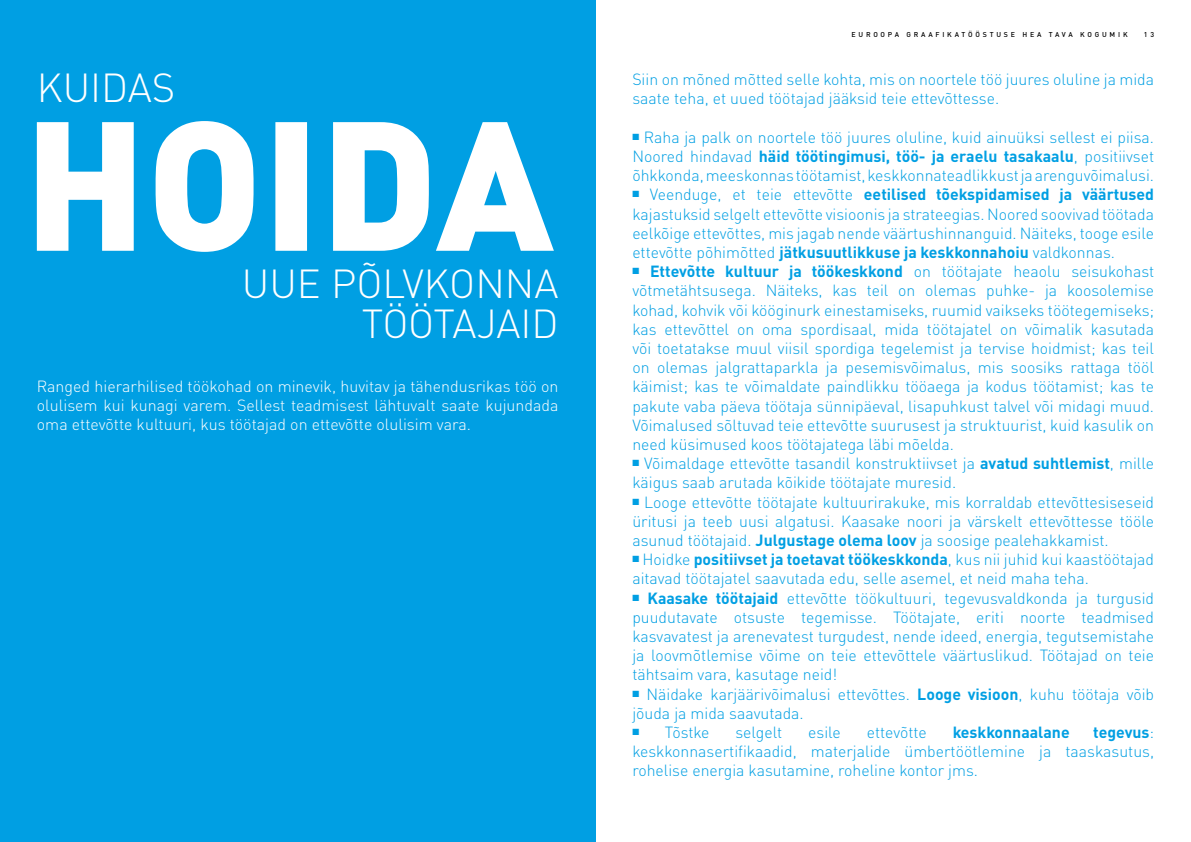
<style>
.page{position:relative;width:1191px;height:842px;background:#fff}
.page>*{position:absolute;margin:0;border:0;box-sizing:border-box;transform-origin:0 0}
.t1{font:300 40px/40px "DIN Pro";color:#fff;text-align:right}
.t2{font:300 16px/19.2px "DIN Pro";color:#009fe3;text-align:justify}
.t3{font:300 16px/19.2px "DIN Pro";color:#fff;text-align:justify}
.t4{font:700 16px "DIN Pro";color:#009fe3}
.t5{font:500 7px "DIN Pro";letter-spacing:.4em;color:#000}
.s1{font-weight:700}
</style>
<div class="page">
<div style="left:0;top:0;width:595px;height:842px;background:#009fe3"></div>
<svg style="left:37px;top:121px;width:517px;height:131px;fill:#fff"></svg>
<h1 class="t1" style="left:37px;top:64px;width:140px">KUIDAS</h1>
<h1 class="t1" style="left:242px;top:260px;width:318px">UUE PÕLVKONNA<br>TÖÖTAJAID</h1>
<p class="t3" style="left:37px;top:375px;width:523px">Ranged hierarhilised töökohad on minevik, huvitav ja tähendusrikas töö on olulisem kui kunagi varem. Sellest teadmisest lähtuvalt saate kujundada oma ettevõtte kultuuri, kus töötajad on ettevõtte olulisim vara.</p>
<p class="t5" style="left:851px;top:29px;width:278px">EUROOPA GRAAFIKATÖÖSTUSE HEA TAVA KOGUMIK</p>
<p class="t5" style="left:1143px;top:29px;width:12px">1 3</p>
<p class="t2" style="left:632px;top:68px;width:523px">Siin on mõned mõtted selle kohta, mis on noortele töö juures oluline ja mida saate teha, et uued töötajad jääksid teie ettevõttesse.</p>
<p class="t2" style="left:632px;top:126px;width:523px">■ Raha ja palk on noortele töö juures oluline, kuid ainuüksi sellest ei piisa.<br>Noored hindavad <span class="s1">häid töötingimusi, töö- ja eraelu tasakaalu</span>, positiivset õhkkonda, meeskonnas töötamist, keskkonnateadlikkust ja arenguvõimalusi.</p>
<p class="t2" style="left:632px;top:184px;width:523px">■ Veenduge, et teie ettevõtte <span class="s1">eetilised tõekspidamised ja väärtused </span>kajastuksid selgelt ettevõtte visioonis ja strateegias. Noored soovivad töötada eelkõige ettevõttes, mis jagab nende väärtushinnanguid. Näiteks, tooge esile ettevõtte põhimõtted <span class="s1">jätkusuutlikkuse ja keskkonnahoiu</span> valdkonnas.</p>
<p class="t2" style="left:632px;top:260px;width:523px">■ <span class="s1">Ettevõtte kultuur ja töökeskkond</span> on töötajate heaolu seisukohast võtmetähtsusega. Näiteks, kas teil on olemas puhke- ja koosolemise kohad, kohvik või kööginurk einestamiseks, ruumid vaikseks töötegemiseks; kas ettevõttel on oma spordisaal, mida töötajatel on võimalik kasutada või toetatakse muul viisil spordiga tegelemist ja tervise hoidmist; kas teil on olemas jalgrattaparkla ja pesemisvõimalus, mis soosiks rattaga tööl käimist; kas te võimaldate paindlikku tööaega ja kodus töötamist; kas te pakute vaba päeva töötaja sünnipäeval, lisapuhkust talvel või midagi muud.<br>Võimalused sõltuvad teie ettevõtte suurusest ja struktuurist, kuid kasulik on need küsimused koos töötajatega läbi mõelda.</p>
<p class="t2" style="left:632px;top:452px;width:523px">■ Võimaldage ettevõtte tasandil konstruktiivset ja <span class="s1">avatud suhtlemist</span>, mille käigus saab arutada kõikide töötajate muresid.</p>
<p class="t2" style="left:632px;top:491px;width:523px">■ Looge ettevõtte töötajate kultuurirakuke, mis korraldab ettevõttesiseseid üritusi ja teeb uusi algatusi. Kaasake noori ja värskelt ettevõttesse tööle asunud töötajaid. <span class="s1">Julgustage olema loov</span> ja soosige pealehakkamist.</p>
<p class="t2" style="left:632px;top:548px;width:523px">■ Hoidke <span class="s1">positiivset ja toetavat töökeskkonda</span>, kus nii juhid kui kaastöötajad aitavad töötajatel saavutada edu, selle asemel, et neid maha teha.</p>
<p class="t2" style="left:632px;top:587px;width:523px">■ <span class="s1">Kaasake töötajaid</span> ettevõtte töökultuuri, tegevusvaldkonda ja turgusid puudutavate otsuste tegemisse. Töötajate, eriti noorte teadmised kasvavatest ja arenevatest turgudest, nende ideed, energia, tegutsemistahe ja loovmõtlemise võime on teie ettevõttele väärtuslikud. Töötajad on teie tähtsaim vara, kasutage neid!</p>
<p class="t2" style="left:632px;top:683px;width:523px">■ Näidake karjäärivõimalusi ettevõttes. <span class="s1">Looge visioon</span>, kuhu töötaja võib jõuda ja mida saavutada.</p>
<p class="t2" style="left:632px;top:721px;width:79px">■ Tõstke</p>
<p class="t2" style="left:735px;top:721px;width:49px">selgelt</p>
<p class="t2" style="left:808px;top:721px;width:34px">esile</p>
<p class="t2" style="left:866px;top:721px;width:62px">ettevõtte</p>
<p class="t4" style="left:952px;top:719px;width:118px">keskkonnaalane</p>
<p class="t2" style="left:632px;top:721px;width:523px;text-indent:461px"><span class="s1">tegevus</span>: keskkonnasertifikaadid, materjalide ümbertöötlemine ja taaskasutus, rohelise energia kasutamine, roheline kontor jms.</p>
</div>
